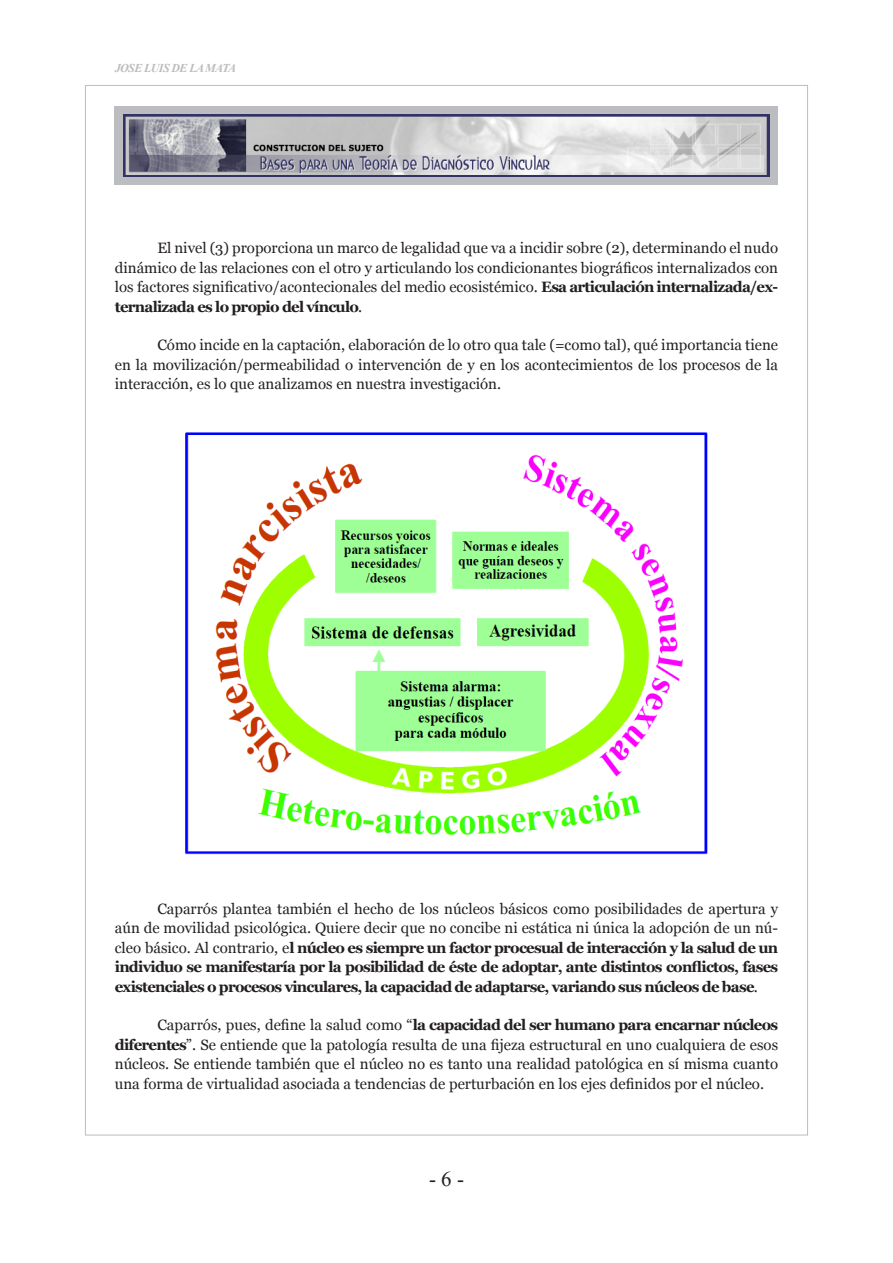
<style>
.page{position:relative;width:893px;height:1263px;background:#fff}
.page>*{position:absolute;margin:0;border:0;box-sizing:border-box;transform-origin:0 0}
.t1{font:21px "Times New Roman";color:#231f20}
.t2{font:15px/19.4px "Georgia";color:#231f20;text-align:justify}
.t3{font:700 15px/19.5px "Georgia";letter-spacing:-.05em;color:#231f20;text-align:justify}
.t4{font:italic 700 12px "Times New Roman";letter-spacing:-.05em;color:#bcbdc0}
.s1{font-weight:700}
.s2{font-weight:400}
</style>
<div class="page">
<div style="left:115px;top:106px;width:663px;height:79px;background:#bcbdc0"></div>
<img style="left:123px;top:115px;width:647px;height:61px">
<img style="left:185px;top:432px;width:523px;height:423px">
<p class="t4" style="left:115px;top:60px;width:123px">JOSE LUIS DE LA MATA</p>
<p class="t2" style="left:115px;top:238px;width:665px;text-indent:43px">El nivel (3) proporciona un marco de legalidad que va a incidir sobre (2), determinando el nudo dinámico de las relaciones con el otro y articulando los condicionantes biográficos internalizados con los factores significativo/acontecionales del medio ecosistémico. <span class="s1">Esa articulación internalizada/ex&shy;ternalizada es lo propio del vínculo</span>.</p>
<p class="t2" style="left:115px;top:335px;width:665px;text-indent:43px">Cómo incide en la captación, elaboración de lo otro qua tale (=como tal), qué importancia tiene en la movilización/permeabilidad o intervención de y en los acontecimientos de los procesos de la interacción, es lo que analizamos en nuestra investigación.</p>
<p class="t3" style="left:115px;top:898px;width:665px;text-indent:43px"><span class="s2">Caparrós plantea también el hecho de los núcleos básicos como posibilidades de apertura y aún de movilidad psicológica. Quiere decir que no concibe ni estática ni única la adopción de un nú&shy;cleo básico. Al contrario, e</span>l núcleo es siempre un factor procesual de interacción y la salud de un individuo se manifestaría por la posibilidad de éste de adoptar, ante distintos conflictos, fases existenciales o procesos vinculares, la capacidad de adaptarse, variando sus núcleos de base<span class="s2">.</span></p>
<p class="t2" style="left:115px;top:1015px;width:665px;text-indent:43px">Caparrós, pues, define la salud como “<span class="s1">la capacidad del ser humano para encarnar núcleos diferentes</span>”. Se entiende que la patología resulta de una fijeza estructural en uno cualquiera de esos núcleos. Se entiende también que el núcleo no es tanto una realidad patológica en sí misma cuanto una forma de virtualidad asociada a tendencias de perturbación en los ejes definidos por el núcleo.</p>
<h1 class="t1" style="left:429px;top:1165px;width:36px">- 6 -</h1>
</div>
